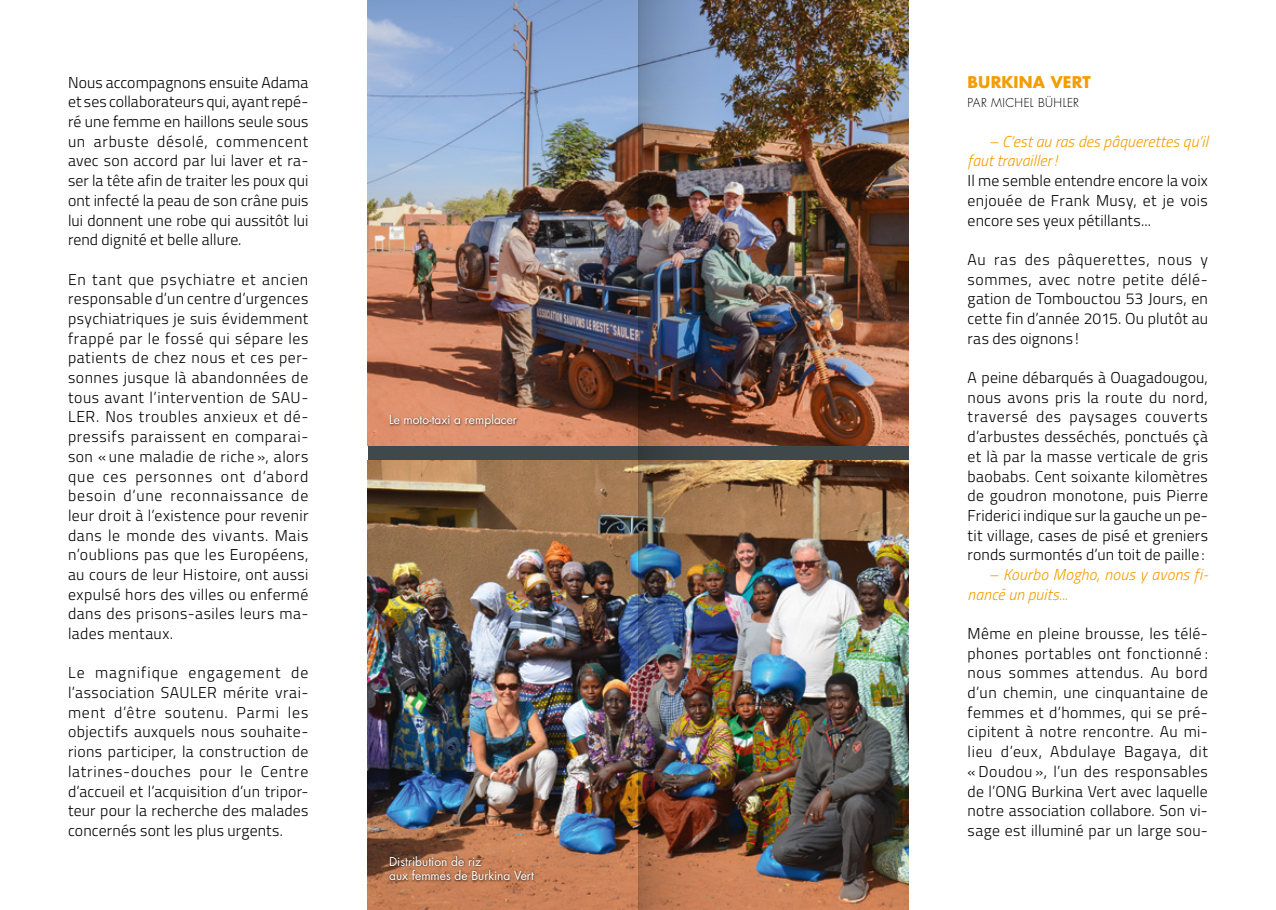
<style>
.page{position:relative;width:1276px;height:910px;background:#fff}
.page>*{position:absolute;margin:0;border:0;box-sizing:border-box;transform-origin:0 0}
.t1{font:300 15.75px/19.6px "Titillium Web";letter-spacing:.015em;color:#000;text-align:justify}
.Citations{font:italic 300 15.75px/19.6px "Titillium Web";letter-spacing:.01em;color:#f59c00}
.t2{font:700 15.75px "Futura Std";letter-spacing:.01em;color:#f59c00}
.t3{font:12px "Futura Std";color:#fff}
.t4{font:300 12px "Futura Std";letter-spacing:.035em;color:#000}
</style>
<div class="page">
<img style="left:368px;top:0;width:540px;height:446px">
<img style="left:368px;top:460px;width:540px;height:450px">
<div style="left:388px;top:854px;width:148px;height:28px;background:#000;opacity:.75"></div>
<div style="left:388px;top:412px;width:130px;height:17px;background:#000;opacity:.75"></div>
<img style="left:638px;top:0;width:119px;height:910px">
<p class="t1" style="left:68px;top:72px;width:242px">Nous accompagnons ensuite Adama et ses collaborateurs qui, ayant repé&shy;ré une femme en haillons seule sous un arbuste désolé, commencent avec son accord par lui laver et ra&shy;ser la tête afin de traiter les poux qui ont infecté la peau de son crâne puis lui donnent une robe qui aussitôt lui rend dignité et belle allure.</p>
<p class="t1" style="left:68px;top:268px;width:242px">En tant que psychiatre et ancien responsable d’un centre d’urgences psychiatriques je suis évidemment frappé par le fossé qui sépare les patients de chez nous et ces per&shy;sonnes jusque là abandonnées de tous avant l’intervention de SAU-LER. Nos troubles anxieux et dé&shy;pressifs paraissent en comparai&shy;son « une maladie de riche », alors que ces personnes ont d’abord besoin d’une reconnaissance de leur droit à l’existence pour revenir dans le monde des vivants. Mais n’oublions pas que les Européens, au cours de leur Histoire, ont aussi expulsé hors des villes ou enfermé dans des prisons-asiles leurs ma&shy;lades mentaux.</p>
<p class="t1" style="left:68px;top:662px;width:242px">Le magnifique engagement de l’association SAULER mérite vrai&shy;ment d’être soutenu. Parmi les objectifs auxquels nous souhaite&shy;rions participer, la construction de latrines-douches pour le Centre d’accueil et l’acquisition d’un tripor&shy;teur pour la recherche des malades concernés sont les plus urgents.</p>
<p class="t3" style="left:389px;top:412px;width:129px">Le moto-taxi a remplacer</p>
<p class="t3" style="left:389px;top:854px;width:94px">Distribution de riz</p>
<p class="t3" style="left:389px;top:868px;width:146px">aux femmes de Burkina Vert</p>
<p class="t2" style="left:967px;top:71px;width:125px">BURKINA VERT</p>
<p class="t4" style="left:967px;top:96px;width:113px">PAR MICHEL BÜHLER</p>
<p class="Citations" style="left:967px;top:131px;width:242px;text-indent:21px">– C’est au ras des pâquerettes qu’il faut travailler!</p>
<p class="t1" style="left:967px;top:170px;width:242px">Il me semble entendre encore la voix enjouée de Frank Musy, et je vois encore ses yeux pétillants...</p>
<p class="t1" style="left:967px;top:249px;width:242px">Au ras des pâquerettes, nous y sommes, avec notre petite délé&shy;gation de Tombouctou 53 Jours, en cette fin d’année 2015. Ou plutôt au ras des oignons!</p>
<p class="t1" style="left:967px;top:367px;width:242px">A peine débarqués à Ouagadougou, nous avons pris la route du nord, traversé des paysages couverts d’arbustes desséchés, ponctués çà et là par la masse verticale de gris baobabs. Cent soixante kilomètres de goudron monotone, puis Pierre Friderici indique sur la gauche un pe&shy;tit village, cases de pisé et greniers ronds surmontés d’un toit de paille :</p>
<p class="Citations" style="left:967px;top:564px;width:242px;text-indent:21px">– Kourbo Mogho, nous y avons fi&shy;nancé un puits...</p>
<p class="t1" style="left:967px;top:623px;width:242px">Même en pleine brousse, les télé&shy;phones portables ont fonctionné : nous sommes attendus. Au bord d’un chemin, une cinquantaine de femmes et d’hommes, qui se pré&shy;cipitent à notre rencontre. Au mi&shy;lieu d’eux, Abdulaye Bagaya, dit « Doudou », l’un des responsables de l’ONG Burkina Vert avec laquelle notre association collabore. Son vi&shy;sage est illuminé par un large sou-</p>
</div>
